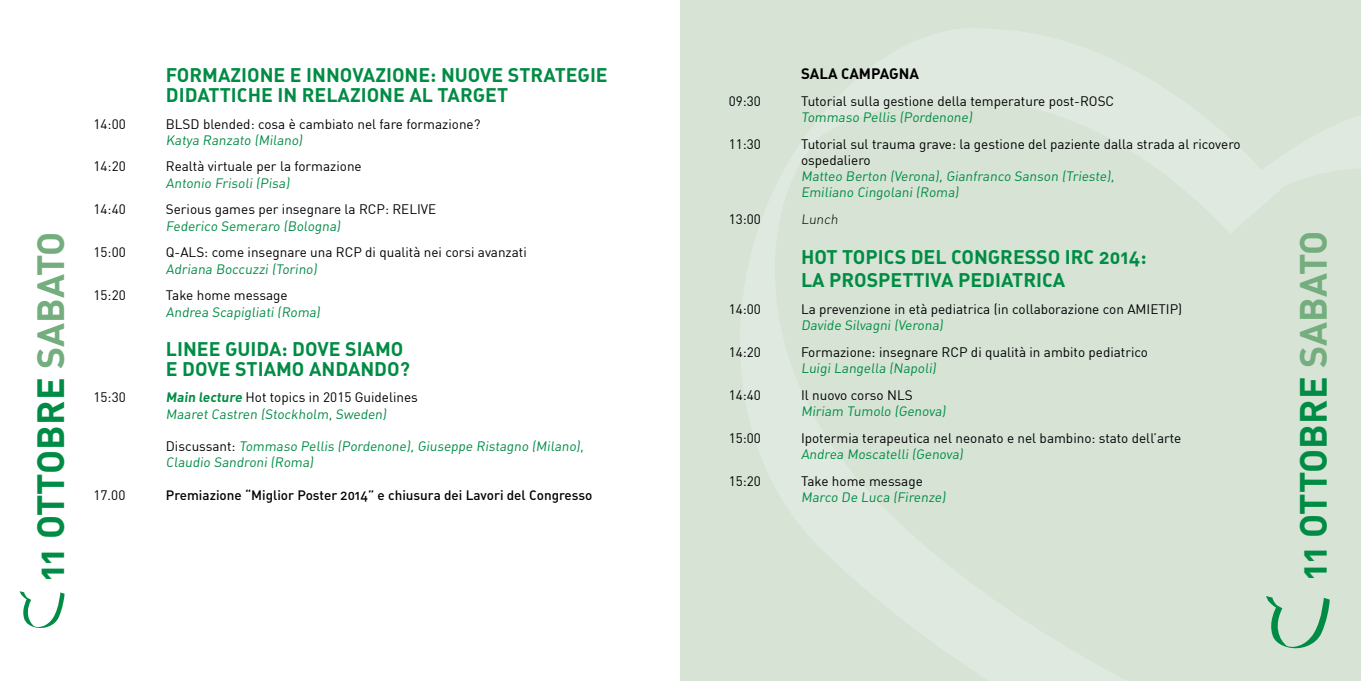
<style>
.page{position:relative;width:1361px;height:681px;background:#fff}
.page>*{position:absolute;margin:0;border:0;box-sizing:border-box;transform-origin:0 0}
.t1{font:37.5px "DIN Bold Alternate";color:#008c44}
.t2{font:19.5px/23.4px "DIN Bold Alternate";color:#008c44}
.t3{font:15px "DIN Bold Alternate";color:#000}
.t4{font:13.5px/16.2px "DIN";color:#000}
.t5{font:13.5px/16.2px "DIN Regular Alternate";color:#008c44}
.t6{font:13.5px "DIN Medium Alternate";color:#000}
.t7{font:300 13.5px "DIN";color:#000}
.s1{color:#74ad7e}
.s2{font-family:"DIN Bold Alternate";color:#008c44}
.s3{font-family:"DIN";color:#000}
</style>
<div class="page">
<div style="left:680px;top:0;width:681px;height:680px;background:#d6e3d5"></div>
<svg style="left:19px;top:591px;width:46px;height:37px"></svg>
<svg style="left:1266px;top:596px;width:63px;height:53px"></svg>
<h1 class="t1" style="left:26px;top:580px;width:351px;rotate:-90deg">11 ottobre <span class="s1">sabato</span></h1>
<h2 class="t2" style="left:166px;top:63px;width:95px">FORMAZIONE</h2>
<h2 class="t2" style="left:290px;top:63px;width:36px">E INNO</h2>
<h2 class="t2" style="left:352px;top:63px;width:53px">VAZIONE</h2>
<h2 class="t2" style="left:430px;top:63px;width:176px">: N UOVE STRATEGIE</h2>
<h2 class="t2" style="left:94px;top:82px;width:44px">D</h2>
<h2 class="t2" style="left:179px;top:82px;width:201px">IDATTICHE IN RELAZIONE</h2>
<h2 class="t2" style="left:409px;top:82px;width:88px">AL TARGET</h2>
<p class="t4" style="left:94px;top:115px;width:34px">14:00</p>
<p class="t4" style="left:166px;top:115px;width:316px">BLSD blended: cosa è cambiato nel fare formazione?</p>
<p class="t5" style="left:166px;top:131px;width:140px">Katya Ranzato (Milano)</p>
<p class="t4" style="left:94px;top:158px;width:34px">14:20</p>
<p class="t4" style="left:166px;top:158px;width:197px">Realtà virtuale per la formazione</p>
<p class="t5" style="left:166px;top:174px;width:127px">Antonio Frisoli (Pisa)</p>
<p class="t4" style="left:94px;top:201px;width:34px">14:40</p>
<p class="t4" style="left:166px;top:201px;width:272px">Serious games per insegnare la RCP: RELIVE</p>
<p class="t5" style="left:166px;top:217px;width:178px">Federico Semeraro (Bologna)</p>
<p class="t4" style="left:94px;top:244px;width:34px">15:00</p>
<p class="t4" style="left:166px;top:244px;width:362px">Q-ALS: come insegnare una RCP di qualità nei corsi avanzati</p>
<p class="t5" style="left:166px;top:260px;width:155px">Adriana Boccuzzi (Torino)</p>
<p class="t4" style="left:94px;top:287px;width:34px">15:20</p>
<p class="t4" style="left:166px;top:287px;width:123px">Take home message</p>
<p class="t5" style="left:166px;top:303px;width:158px">Andrea Scapigliati (Roma)</p>
<h2 class="t2" style="left:166px;top:336px;width:30px">LINEE</h2>
<h2 class="t2" style="left:225px;top:336px;width:178px">GUIDA: DOVE SIAMO</h2>
<h2 class="t2" style="left:94px;top:356px;width:43px">E</h2>
<h2 class="t2" style="left:182px;top:356px;width:192px">DOVE STIAMO ANDANDO</h2>
<h2 class="t2" style="left:400px;top:356px;width:12px">?</h2>
<p class="t4" style="left:94px;top:389px;width:34px">15:30</p>
<p class="t4" style="left:166px;top:389px;width:254px"><span class="s2">Main lecture</span> Hot topics in 2015 Guidelines</p>
<p class="t5" style="left:166px;top:405px;width:224px">Maaret Castren (Stockholm, Sweden)</p>
<p class="t5" style="left:166px;top:437px;width:421px"><span class="s3">Discussant:</span> Tommaso Pellis (Pordenone), Giuseppe Ristagno (Milano),<br>Claudio Sandroni (Roma)</p>
<p class="t4" style="left:94px;top:486px;width:33px">17.00</p>
<p class="t6" style="left:166px;top:486px;width:428px">Premiazione “Miglior Poster 2014” e chiusura dei Lavori del Congresso</p>
<p class="t3" style="left:801px;top:64px;width:119px">SALA CAMPAGNA</p>
<p class="t4" style="left:729px;top:92px;width:34px">09:30</p>
<p class="t4" style="left:801px;top:92px;width:315px">Tutorial sulla gestione della temperature post-ROSC</p>
<p class="t5" style="left:801px;top:109px;width:175px">Tommaso Pellis (Pordenone)</p>
<p class="t4" style="left:729px;top:135px;width:34px">11:30</p>
<p class="t4" style="left:801px;top:135px;width:441px">Tutorial sul trauma grave: la gestione del paziente dalla strada al ricovero ospedaliero</p>
<p class="t5" style="left:801px;top:168px;width:317px">Matteo Berton (Verona), Gianfranco Sanson (Trieste),<br>Emiliano Cingolani (Roma)</p>
<p class="t4" style="left:729px;top:211px;width:34px">13:00</p>
<p class="t7" style="left:801px;top:211px;width:41px">Lunch</p>
<h2 class="t2" style="left:801px;top:244px;width:347px">HOT TOPICS DEL CONGRESSO IRC 2014:<br>LA PROSPETTIVA PEDIATRICA</h2>
<p class="t4" style="left:729px;top:300px;width:34px">14:00</p>
<p class="t4" style="left:801px;top:300px;width:383px">La prevenzione in età pediatrica (in collaborazione con AMIETIP)</p>
<p class="t5" style="left:801px;top:316px;width:146px">Davide Silvagni (Verona)</p>
<p class="t4" style="left:729px;top:343px;width:34px">14:20</p>
<p class="t4" style="left:801px;top:343px;width:349px">Formazione: insegnare RCP di qualità in ambito pediatrico</p>
<p class="t5" style="left:801px;top:359px;width:139px">Luigi Langella (Napoli)</p>
<p class="t4" style="left:729px;top:386px;width:34px">14:40</p>
<p class="t4" style="left:801px;top:386px;width:113px">Il nuovo corso NLS</p>
<p class="t5" style="left:801px;top:402px;width:148px">Miriam Tumolo (Genova)</p>
<p class="t4" style="left:729px;top:429px;width:34px">15:00</p>
<p class="t4" style="left:801px;top:429px;width:382px">Ipotermia terapeutica nel neonato e nel bambino: stato dell’arte</p>
<p class="t5" style="left:801px;top:445px;width:166px">Andrea Moscatelli (Genova)</p>
<p class="t4" style="left:729px;top:472px;width:34px">15:20</p>
<p class="t4" style="left:801px;top:472px;width:123px">Take home message</p>
<p class="t5" style="left:801px;top:488px;width:148px">Marco De Luca (Firenze)</p>
<h1 class="t1" style="left:1288px;top:579px;width:351px;rotate:-90deg">11 ottobre <span class="s1">sabato</span></h1>
</div>
